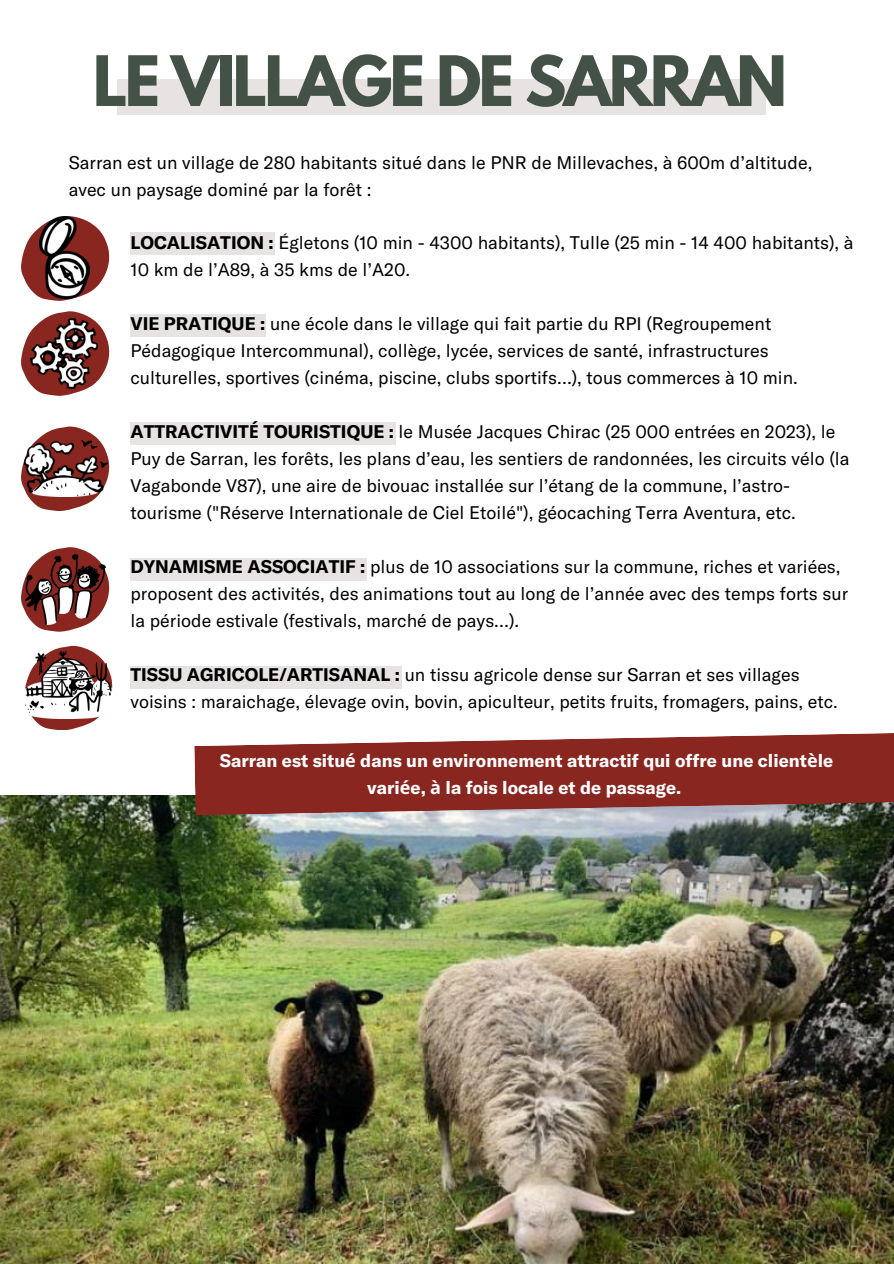
<style>
.page{position:relative;width:894px;height:1264px;background:#fff}
.page>*{position:absolute;margin:0;border:0;box-sizing:border-box;transform-origin:0 0}
.t1{font:700 61.5px "League Spartan";letter-spacing:-.05em;color:#445147}
.t2{font:18px/27px "GT America";color:#000}
.t3{font:700 18px/27px "GT America";color:#fff;text-align:center}
.s1{font-weight:700}
.s2{font-family:"Noto Sans";font-weight:700}
.s3{font-family:"Noto Sans"}
</style>
<div class="page">
<div style="left:117px;top:79px;width:648px;height:35px;background:#e8e3e3"></div>
<div style="left:130px;top:232px;width:145px;height:23px;background:#e8e3e3"></div>
<div style="left:130px;top:314px;width:135px;height:23px;background:#e8e3e3"></div>
<div style="left:130px;top:422px;width:266px;height:22px;background:#e8e3e3"></div>
<div style="left:130px;top:558px;width:237px;height:22px;background:#e8e3e3"></div>
<div style="left:130px;top:666px;width:272px;height:22px;background:#e8e3e3"></div>
<img style="left:0;top:795px;width:893px;height:468px">
<svg style="left:21px;top:426px;width:89px;height:84px"></svg>
<img style="left:24px;top:441px;width:83px;height:55px">
<svg style="left:21px;top:311px;width:89px;height:84px"></svg>
<img style="left:30px;top:318px;width:68px;height:70px">
<svg style="left:21px;top:547px;width:89px;height:84px"></svg>
<img style="left:26px;top:554px;width:79px;height:71px">
<svg style="left:33px;top:645px;width:65px;height:85px"></svg>
<img style="left:24px;top:651px;width:89px;height:67px">
<svg style="left:21px;top:222px;width:89px;height:78px"></svg>
<img style="left:39px;top:216px;width:50px;height:82px">
<svg style="left:194px;top:733px;width:699px;height:82px;background:#95413d"></svg>
<p class="t1" style="left:93px;top:51px;width:695px">LE VILLAGE DE SARRAN</p>
<p class="t2" style="left:69px;top:148px;width:744px">Sarran est un village de 280 habitants situé dans le PNR de Millevaches, à 600m d’altitude, avec un paysage dominé par la forêt :</p>
<h1 class="t2" style="left:130px;top:228px;width:724px"><span class="s1">LOCALISATION :</span> Égletons (10 min - 4300 habitants), Tulle (25 min - 14 400 habitants), à<br>10 km de l’A89, à 35 kms de l’A20.</h1>
<p class="t2" style="left:130px;top:309px;width:668px"><span class="s1">VIE PRATIQUE :</span> une école dans le village qui fait partie du RPI (Regroupement<br>Pédagogique Intercommunal), collège, lycée, services de santé, infrastructures culturelles, sportives (cinéma, piscine, clubs sportifs…), tous commerces à 10 min.</p>
<p class="t2" style="left:130px;top:417px;width:720px"><span class="s1">ATTRACTIVIT</span><span class="s2">É</span> <span class="s1">TOURISTIQUE :</span> le Musée Jacques Chirac (25 000 entrées en 2023), le Puy de Sarran, les forêts, les plans d’eau, les sentiers de randonnées, les circuits vélo (la Vagabonde V87), une aire de bivouac installée sur l’étang de la commune, l’astro&shy;tourisme ("Réserve Internationale de Ciel Etoilé"), géocaching Terra Aventura, etc.</p>
<p class="t2" style="left:130px;top:552px;width:719px"><span class="s1">DYNAMISME ASSOCIATIF :</span> plus de 10 associations sur la commune, riches et variées, proposent des activités, des animations tout au long de l’année avec des temps forts sur la période estivale (festivals, marché de pays…).</p>
<p class="t2" style="left:130px;top:660px;width:708px"><span class="s1">TISSU AGRICOLE</span><span class="s2">/</span><span class="s1">ARTISANAL :</span> un tissu agricole dense sur Sarran et ses villages voisins : maraichage, élevage ovin, bovin, apiculteur, petits fruits, fromagers, pains, etc.</p>
<p class="t3" style="left:220px;top:746px;width:615px">Sarran est situ<span class="s3">é</span> dans un environnement attractif qui offre une client<span class="s3">è</span>le vari<span class="s3">é</span>e, <span class="s3">à</span> la fois locale et de passage.</p>
</div>
